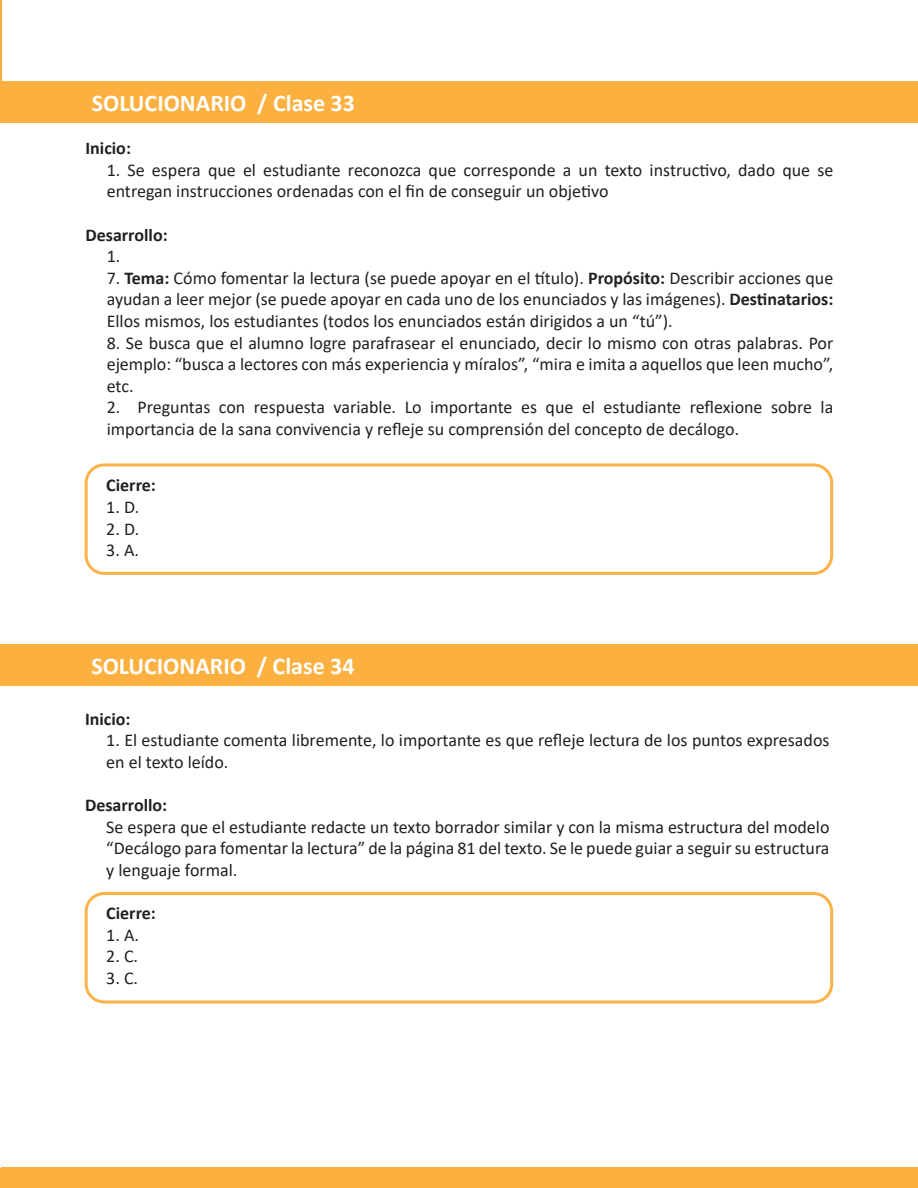
<style>
.page{position:relative;width:918px;height:1188px;background:#fff}
.page>*{position:absolute;margin:0;border:0;box-sizing:border-box;transform-origin:0 0}
.t1{font:700 24px "Calibri";color:#fff}
.t2{font:18px/21.6px "Calibri";color:#231f20}
.t3{font:700 18px "Calibri";color:#231f20}
.s1{font-weight:700}
</style>
<div class="page">
<svg style="left:0;top:1168px;width:1px;height:20px"></svg>
<hr style="left:0;top:0;width:1px;height:122px;background:#fbb03f">
<div style="left:85px;top:463px;width:748px;height:112px;border:3px solid #fbb247;border-radius:18px"></div>
<div style="left:85px;top:892px;width:748px;height:111px;border:3px solid #fbb247;border-radius:18px"></div>
<div style="left:0;top:82px;width:918px;height:41px;background:#fbb03f"></div>
<div style="left:1px;top:1168px;width:917px;height:20px;background:#fbb03f"></div>
<div style="left:0;top:645px;width:918px;height:41px;background:#fbb03f"></div>
<p class="t1" style="left:92px;top:86px;width:265px">SOLUCIONARIO / Clase 33</p>
<p class="t3" style="left:85px;top:136px;width:47px">Inicio:</p>
<p class="t2" style="left:107px;top:159px;width:728px">1. Se espera que el estudiante reconozca que corresponde a un texto instructivo, dado que se entregan instrucciones ordenadas con el fin de conseguir un objetivo</p>
<p class="t3" style="left:85px;top:222px;width:84px">Desarrollo:</p>
<p class="t2" style="left:107px;top:245px;width:15px">1.</p>
<p class="t2" style="left:107px;top:267px;width:728px;text-align:justify">7. <span class="s1">Tema:</span> Cómo fomentar la lectura (se puede apoyar en el título). <span class="s1">Propósito:</span> Describir acciones que ayudan a leer mejor (se puede apoyar en cada uno de los enunciados y las imágenes). <span class="s1">Destinatarios:<br></span>Ellos mismos, los estudiantes (todos los enunciados están dirigidos a un “tú”).</p>
<p class="t2" style="left:107px;top:331px;width:728px;text-align:justify">8. Se busca que el alumno logre parafrasear el enunciado, decir lo mismo con otras palabras. Por ejemplo: “busca a lectores con más experiencia y míralos”, “mira e imita a aquellos que leen mucho”, etc.</p>
<p class="t2" style="left:107px;top:396px;width:728px">2. Preguntas con respuesta variable. Lo importante es que el estudiante reflexione sobre la importancia de la sana convivencia y refleje su comprensión del concepto de decálogo.</p>
<p class="t3" style="left:106px;top:473px;width:51px">Cierre:</p>
<p class="t2" style="left:106px;top:496px;width:34px">1. D.</p>
<p class="t2" style="left:106px;top:517px;width:34px">2. D.</p>
<p class="t2" style="left:106px;top:539px;width:34px">3. A.</p>
<p class="t1" style="left:91px;top:649px;width:265px">SOLUCIONARIO / Clase 34</p>
<p class="t3" style="left:85px;top:706px;width:47px">Inicio:</p>
<p class="t2" style="left:106px;top:729px;width:725px">1. El estudiante comenta libremente, lo importante es que refleje lectura de los puntos expresados en el texto leído.</p>
<p class="t3" style="left:85px;top:793px;width:84px">Desarrollo:</p>
<p class="t2" style="left:106px;top:816px;width:725px;text-align:justify">Se espera que el estudiante redacte un texto borrador similar y con la misma estructura del modelo “Decálogo para fomentar la lectura” de la página 81 del texto. Se le puede guiar a seguir su estructura y lenguaje formal.</p>
<p class="t3" style="left:106px;top:901px;width:51px">Cierre:</p>
<p class="t2" style="left:106px;top:924px;width:34px">1. A.</p>
<p class="t2" style="left:106px;top:945px;width:33px">2. C.</p>
<p class="t2" style="left:106px;top:967px;width:33px">3. C.</p>
</div>
